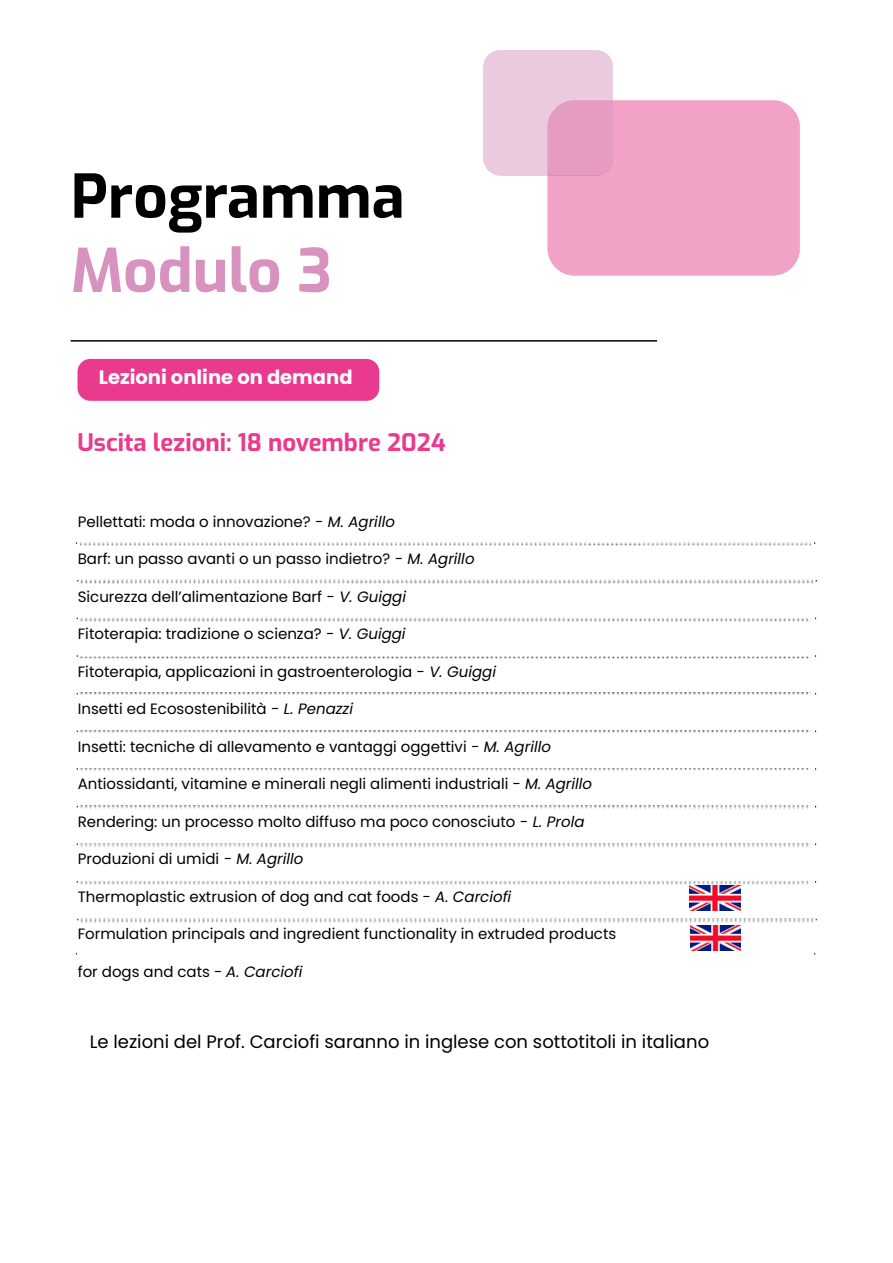
<style>
.page{position:relative;width:893px;height:1263px;background:#fff}
.page>*{position:absolute;margin:0;border:0;box-sizing:border-box;transform-origin:0 0}
.t1{font:700 60px "Exo";color:#000}
.t2{font:700 60px "Exo";color:#d892bf}
.t3{font:700 24px "Exo";color:#e93a8e}
.t4{font:700 19.5px "Poppins";color:#fff}
.t5{font:18px "Poppins";color:#000}
.t6{font:15px "Poppins";color:#000}
.s1{font-style:italic}
</style>
<div class="page">
<hr style="left:71px;top:340px;width:586px;height:2px;background:#000">
<img style="left:79px;top:542px;width:732px;height:4px">
<img style="left:80px;top:580px;width:732px;height:4px">
<img style="left:79px;top:618px;width:730px;height:4px">
<img style="left:79px;top:656px;width:730px;height:3px">
<img style="left:79px;top:693px;width:731px;height:2px">
<img style="left:79px;top:730px;width:730px;height:3px">
<img style="left:79px;top:768px;width:730px;height:4px">
<img style="left:79px;top:806px;width:730px;height:4px">
<img style="left:79px;top:843px;width:730px;height:5px">
<img style="left:80px;top:881px;width:729px;height:5px">
<img style="left:80px;top:919px;width:732px;height:4px">
<img style="left:484px;top:51px;width:128px;height:125px">
<div style="left:78px;top:359px;width:301px;height:42px;background:#e93a8e;border-radius:13px"></div>
<img style="left:690px;top:885px;width:50px;height:26px">
<img style="left:690px;top:925px;width:50px;height:26px">
<h1 class="t1" style="left:71px;top:153px;width:335px">Programma</h1>
<h1 class="t2" style="left:71px;top:227px;width:263px">Modulo 3</h1>
<h3 class="t4" style="left:99px;top:366px;width:255px">Lezioni online on demand</h3>
<h2 class="t3" style="left:78px;top:425px;width:370px">Uscita lezioni: 18 novembre 2024</h2>
<p class="t6" style="left:78px;top:512px;width:319px">Pellettati: moda o innovazione? <span class="s1">- M. Agrillo</span></p>
<p class="t6" style="left:78px;top:550px;width:398px">Barf: un passo avanti o un passo indietro? <span class="s1">- M. Agrillo</span></p>
<p class="t6" style="left:78px;top:587px;width:330px">Sicurezza dell’alimentazione Barf <span class="s1">- V. Guiggi</span></p>
<p class="t6" style="left:78px;top:625px;width:329px">Fitoterapia: tradizione o scienza? <span class="s1">- V. Guiggi</span></p>
<p class="t6" style="left:78px;top:662px;width:420px">Fitoterapia, applicazioni in gastroenterologia <span class="s1">- V. Guiggi</span></p>
<p class="t6" style="left:78px;top:700px;width:277px">Insetti ed Ecosostenibilità <span class="s1">- L. Penazzi</span></p>
<p class="t6" style="left:78px;top:737px;width:475px">Insetti: tecniche di allevamento e vantaggi oggettivi <span class="s1">- M. Agrillo</span></p>
<p class="t6" style="left:78px;top:775px;width:516px">Antiossidanti, vitamine e minerali negli alimenti industriali <span class="s1">- M. Agrillo</span></p>
<p class="t6" style="left:78px;top:812px;width:508px">Rendering: un processo molto diffuso ma poco conosciuto <span class="s1">- L. Prola</span></p>
<p class="t6" style="left:78px;top:850px;width:227px">Produzioni di umidi <span class="s1">- M. Agrillo</span></p>
<p class="t6" style="left:78px;top:887px;width:435px">Thermoplastic extrusion of dog and cat foods <span class="s1">- A. Carciofi</span></p>
<p class="t6" style="left:78px;top:925px;width:540px">Formulation principals and ingredient functionality in extruded products</p>
<p class="t6" style="left:78px;top:962px;width:226px">for dogs and cats - <span class="s1">A. Carciofi</span></p>
<p class="t5" style="left:90px;top:1032px;width:621px">Le lezioni del Prof. Carciofi saranno in inglese con sottotitoli in italiano</p>
</div>
